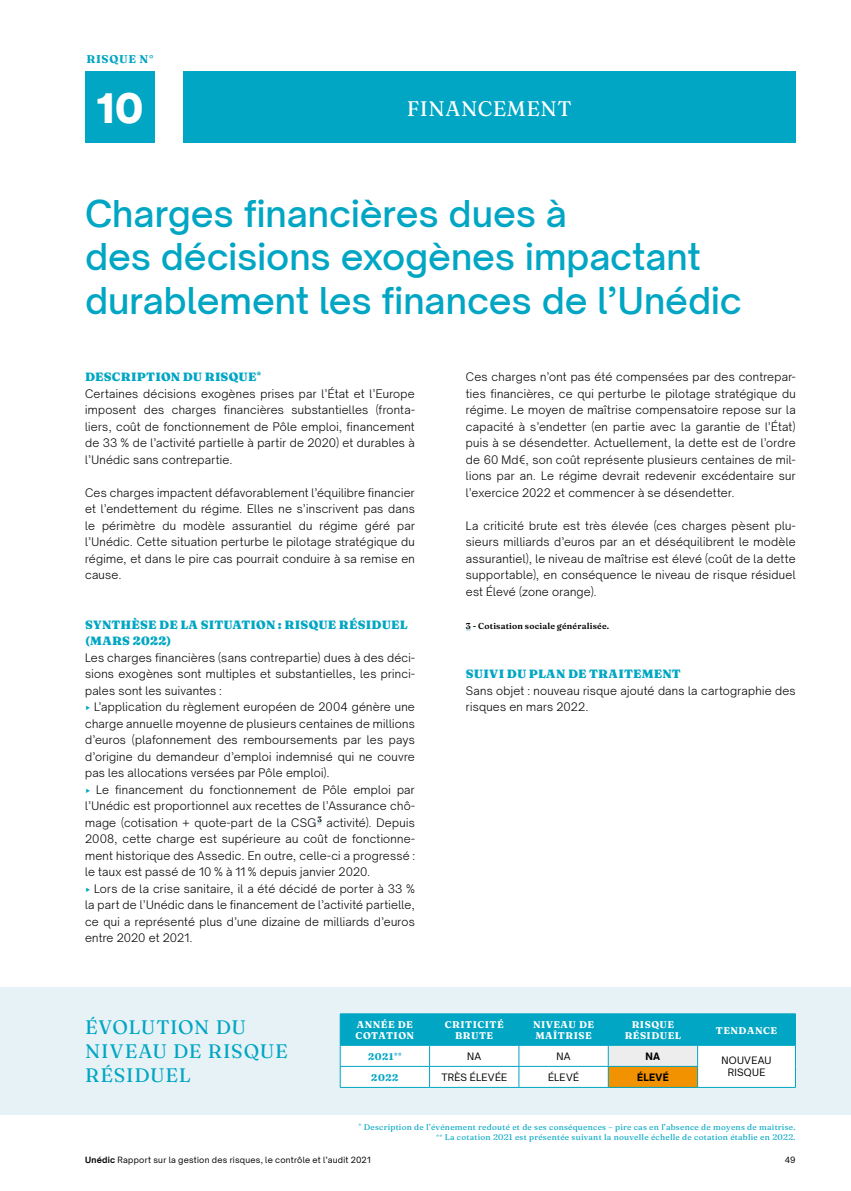
<style>
.page{position:relative;width:851px;height:1191px;background:#fff}
.page>*{position:absolute;margin:0;border:0;box-sizing:border-box;transform-origin:0 0}
.t1{font:900 45.75px "Circular Std";color:#fff}
.t2{font:500 36px/43.5px "Open Sauce Sans";color:#00a6c3}
.t3{font:21px "Fraunces 9 pt";letter-spacing:.025em;color:#fff}
.t4{font:19.5px/24px "Fraunces 9 pt";letter-spacing:.035em;color:#00a6c3}
.t5{font:900 12px/16.5px "Fraunces 9 pt";letter-spacing:.015em;color:#00a6c3}
.t6{font:300 11.25px/16.5px "Open Sauce Sans";letter-spacing:.025em;color:#000;text-align:justify}
.t7{font:700 11.25px "Fraunces 9 pt";letter-spacing:.07em;color:#00a6c3}
.t8{font:700 9.75px/10.5px "Fraunces 9 pt";letter-spacing:.05em;color:#fff}
.t9{font:9.75px/12px "Open Sauce Sans";letter-spacing:.03em;color:#000;text-align:center}
.t10{font:700 9.75px "Fraunces 9 pt";letter-spacing:.05em;color:#00a6c3}
.t11{font:800 9.75px "Open Sauce Sans";letter-spacing:.025em;color:#000}
.t12{font:600 8.7px "Fraunces 9 pt";letter-spacing:.02em;color:#000}
.t13{font:8.25px/10.5px "Fraunces 9 pt";letter-spacing:.03em;color:#00a6c3;text-align:right}
.t14{font:8.25px "Open Sauce Sans";letter-spacing:.03em;color:#000}
.s1{font-weight:700;color:#00a6c3}
.s2{font-weight:700}
</style>
<div class="page">
<div style="left:0;top:986px;width:850px;height:128px;background:#e7f2f7"></div>
<svg style="left:317px;top:820px;width:4px;height:4px"></svg>
<div style="left:183px;top:72px;width:612px;height:71px;background:#00a6c3"></div>
<svg style="left:466px;top:626px;width:4px;height:5px"></svg>
<hr style="left:697px;top:1087px;width:98px;height:1px;background:#00a6c3">
<svg style="left:340px;top:1013px;width:456px;height:74px;background:#88cfd5"></svg>
<hr style="left:340px;top:1087px;width:89px;height:1px;background:#00a6c3">
<hr style="left:429px;top:1087px;width:90px;height:1px;background:#00a6c3">
<hr style="left:519px;top:1087px;width:89px;height:1px;background:#00a6c3">
<hr style="left:608px;top:1087px;width:89px;height:1px;background:#00a6c3">
<div style="left:85px;top:72px;width:70px;height:71px;background:#00a6c3"></div>
<p class="t7" style="left:86px;top:51px;width:69px">RISQUE N°</p>
<h1 class="t1" style="left:96px;top:77px;width:49px">10</h1>
<h3 class="t3" style="left:407px;top:93px;width:166px">FINANCEMENT</h3>
<h2 class="t2" style="left:85px;top:190px;width:658px">Charges financières dues à<br>des décisions exogènes impactant durablement les finances de l’Unédic</h2>
<p class="t5" style="left:85px;top:368px;width:177px">DESCRIPTION DU RISQUE<sup>*</sup></p>
<p class="t6" style="left:85px;top:385px;width:331px">Certaines décisions exogènes prises par l’État et l’Europe imposent des charges financières substantielles (fronta&shy;liers, coût de fonctionnement de Pôle emploi, financement de 33 % de l’activité partielle à partir de 2020) et durables à l’Unédic sans contrepartie.</p>
<p class="t6" style="left:85px;top:484px;width:331px">Ces charges impactent défavorablement l’équilibre financier et l’endettement du régime. Elles ne s’inscrivent pas dans le périmètre du modèle assurantiel du régime géré par l’Unédic. Cette situation perturbe le pilotage stratégique du régime, et dans le pire cas pourrait conduire à sa remise en cause.</p>
<p class="t5" style="left:85px;top:615px;width:324px">SYNTHÈSE DE LA SITUATION : RISQUE RÉSIDUEL (MARS 2022)</p>
<p class="t6" style="left:85px;top:649px;width:331px;text-align:left">Les charges financières (sans contrepartie) dues à des déci&shy;sions exogènes sont multiples et substantielles, les princi&shy;pales sont les suivantes :<br><span class="s1">‣</span> L’application du règlement européen de 2004 génère une charge annuelle moyenne de plusieurs centaines de millions d’euros (plafonnement des remboursements par les pays d’origine du demandeur d’emploi indemnisé qui ne couvre pas les allocations versées par Pôle emploi).<br><span class="s1">‣</span> Le financement du fonctionnement de Pôle emploi par l’Unédic est proportionnel aux recettes de l’Assurance chô&shy;mage (cotisation + quote-part de la CSG <sup>3</sup> activité). Depuis 2008, cette charge est supérieure au coût de fonctionne&shy;ment historique des Assedic. En outre, celle-ci a progressé : le taux est passé de 10 % à 11 % depuis janvier 2020.<br><span class="s1">‣</span> Lors de la crise sanitaire, il a été décidé de porter à 33 % la part de l’Unédic dans le financement de l’activité partielle, ce qui a représenté plus d’une dizaine de milliards d’euros entre 2020 et 2021.</p>
<p class="t6" style="left:466px;top:368px;width:331px">Ces charges n’ont pas été compensées par des contrepar&shy;ties financières, ce qui perturbe le pilotage stratégique du régime. Le moyen de maîtrise compensatoire repose sur la capacité à s’endetter (en partie avec la garantie de l’État) puis à se désendetter. Actuellement, la dette est de l’ordre de 60 Md€, son coût représente plusieurs centaines de mil&shy;lions par an. Le régime devrait redevenir excédentaire sur l’exercice 2022 et commencer à se désendetter.</p>
<p class="t6" style="left:466px;top:517px;width:331px">La criticité brute est très élevée (ces charges pèsent plu&shy;sieurs milliards d’euros par an et déséquilibrent le modèle assurantiel), le niveau de maîtrise est élevé (coût de la dette supportable), en conséquence le niveau de risque résiduel est Élevé (zone orange).</p>
<p class="t12" style="left:466px;top:619px;width:145px">3 - Cotisation sociale généralisée.</p>
<p class="t5" style="left:466px;top:665px;width:216px">SUIVI DU PLAN DE TRAITEMENT</p>
<p class="t6" style="left:466px;top:682px;width:331px">Sans objet : nouveau risque ajouté dans la cartographie des risques en mars 2022.</p>
<h3 class="t4" style="left:85px;top:1014px;width:204px">ÉVOLUTION DU<br>NIVEAU DE RISQUE<br>RÉSIDUEL</h3>
<p class="t8" style="left:355px;top:1019px;width:60px">ANNÉE DE<br>COTATION</p>
<p class="t8" style="left:444px;top:1019px;width:60px;text-align:center">CRITICITÉ<br>BRUTE</p>
<p class="t8" style="left:533px;top:1019px;width:63px">NIVEAU DE<br>MAÎTRISE</p>
<p class="t8" style="left:624px;top:1019px;width:58px;text-align:center">RISQUE<br>RÉSIDUEL</p>
<p class="t8" style="left:715px;top:1024px;width:63px">TENDANCE</p>
<p class="t10" style="left:368px;top:1049px;width:35px">2021<sup>**</sup></p>
<p class="t9" style="left:467px;top:1049px;width:16px">NA</p>
<p class="t9" style="left:556px;top:1049px;width:16px">NA</p>
<p class="t11" style="left:645px;top:1049px;width:16px">NA</p>
<p class="t9" style="left:721px;top:1054px;width:51px">NOUVEAU<br>RISQUE</p>
<p class="t10" style="left:371px;top:1070px;width:29px">2022</p>
<p class="t9" style="left:441px;top:1070px;width:67px">TRÈS ÉLEVÉE</p>
<p class="t9" style="left:548px;top:1070px;width:33px">ÉLEVÉ</p>
<p class="t11" style="left:637px;top:1070px;width:33px">ÉLEVÉ</p>
<p class="t13" style="left:358px;top:1121px;width:438px"><sup>*</sup> Description de l’événement redouté et de ses conséquences – pire cas en l’absence de moyens de maîtrise. <sup>**</sup> La cotation 2021 est présentée suivant la nouvelle échelle de cotation établie en 2022.</p>
<p class="t14" style="left:85px;top:1154px;width:287px"><span class="s2">Unédic</span> Rapport sur la gestion des risques, le contrôle et l’audit 2021</p>
<p class="t14" style="left:784px;top:1154px;width:12px">49</p>
</div>
